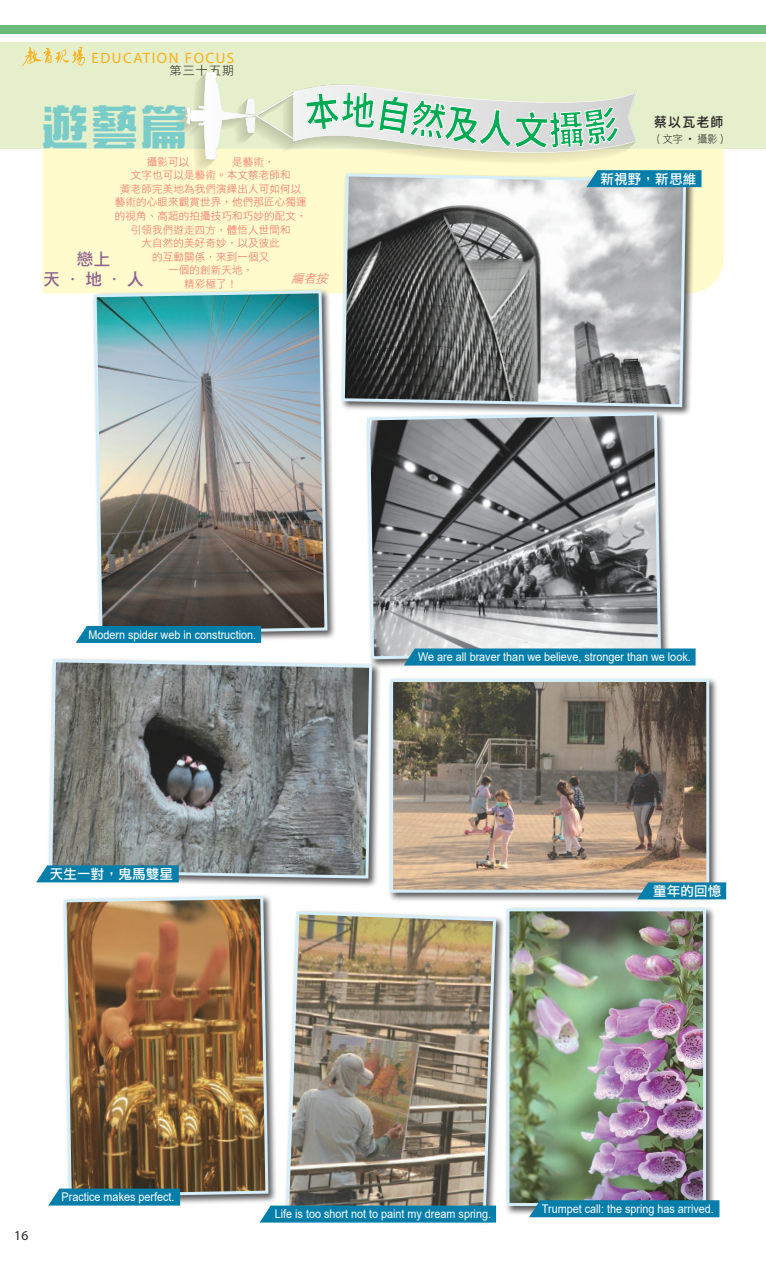
<style>
.page{position:relative;width:766px;height:1263px;background:#fff}
.page>*{position:absolute;margin:0;border:0;box-sizing:border-box;transform-origin:0 0}
.t1{font:900 45px "Sing Yi";color:#7accc8}
.t2{font:16.5px/19.8px "DF Li Hei Md WIN BF";color:#8f6391;text-align:center}
.t3{font:15px "Myriad Pro";letter-spacing:.1em;color:#faaf18}
.t4{font:13.5px "DF Li Hei Md HK BF";letter-spacing:.015em;color:#fff}
.t5{font:500 13.5px "Noto Sans Hant";letter-spacing:.1em;color:#231f20;scale:.95 1}
.t6{font:13.5px "Myriad Pro";color:#231f20}
.t7{font:12px "Arial";color:#fff;scale:.9 1}
.t8{font:12px "DF Li Hei W3 WINP BF";letter-spacing:.1em;color:#231f20}
.t9{font:italic 12px "DF Li Hei W3 WINP BF";color:#f26a63}
.t10{font:10.5px "DF Li Hei W3 WINP BF";letter-spacing:.015em;color:#f26a63}
.t11{font:10.5px "DF Li Hei W3 WINP BF";color:#231f20;scale:.95 1}
</style>
<div class="page">
<div style="left:0;top:43px;width:765px;height:106px;background:#e5efcb"></div>
<img style="left:22px;top:47px;width:63px;height:19px">
<div style="left:0;top:26px;width:765px;height:8px;background:#6bb977"></div>
<div style="left:43px;top:149px;width:680px;height:144px;background:#fffbcc"></div>
<svg style="left:186px;top:72px;width:213px;height:87px"></svg>
<div style="left:340px;top:172px;width:355px;height:244px;background:#231f20;opacity:.75"></div>
<svg style="left:340px;top:187px;width:347px;height:222px"></svg>
<div style="left:365px;top:410px;width:305px;height:259px;background:#231f20;opacity:.75"></div>
<svg style="left:365px;top:411px;width:297px;height:250px"></svg>
<div style="left:92px;top:288px;width:244px;height:356px;background:#231f20;opacity:.75"></div>
<img style="left:92px;top:289px;width:237px;height:347px">
<div style="left:504px;top:906px;width:211px;height:309px;background:#231f20;opacity:.75"></div>
<img style="left:510px;top:912px;width:191px;height:290px">
<div style="left:506px;top:908px;width:199px;height:298px;border:3px solid #d4effb"></div>
<div style="left:47px;top:657px;width:334px;height:231px;background:#231f20;opacity:.75"></div>
<svg style="left:48px;top:658px;width:325px;height:222px"></svg>
<div style="left:388px;top:677px;width:330px;height:225px;background:#231f20;opacity:.75"></div>
<img style="left:394px;top:683px;width:311px;height:206px">
<div style="left:390px;top:679px;width:319px;height:214px;border:3px solid #d4effb"></div>
<div style="left:62px;top:894px;width:216px;height:312px;background:#231f20;opacity:.75"></div>
<img style="left:62px;top:894px;width:208px;height:304px">
<div style="left:284px;top:909px;width:221px;height:316px;background:#231f20;opacity:.75"></div>
<img style="left:284px;top:910px;width:213px;height:307px">
<svg style="left:403px;top:648px;width:292px;height:17px"></svg>
<svg style="left:76px;top:626px;width:185px;height:17px"></svg>
<svg style="left:529px;top:1200px;width:190px;height:17px"></svg>
<svg style="left:36px;top:865px;width:143px;height:17px"></svg>
<svg style="left:637px;top:882px;width:89px;height:17px"></svg>
<svg style="left:48px;top:1188px;width:132px;height:17px"></svg>
<svg style="left:259px;top:1205px;width:237px;height:17px"></svg>
<svg style="left:304px;top:91px;width:397px;height:96px"></svg>
<p class="t3" style="left:91px;top:50px;width:144px">EDUCATION FOCUS</p>
<p class="t8" style="left:169px;top:64px;width:66px">第三十五期</p>
<h1 class="t1" style="left:43px;top:103px;width:145px">遊藝篇</h1>
<p class="t5" style="left:654px;top:115px;width:74px">蔡以瓦老師</p>
<p class="t11" style="left:656px;top:133px;width:71px">(文字˙攝影)</p>
<p class="t4" style="left:600px;top:172px;width:97px">新視野，新思維</p>
<p class="t10" style="left:147px;top:157px;width:44px">攝影可以</p>
<p class="t10" style="left:232px;top:157px;width:44px">是藝術，</p>
<p class="t10" style="left:131px;top:170px;width:161px">文字也可以是藝術。本文蔡老師和</p>
<p class="t10" style="left:120px;top:184px;width:183px">黃老師完美地為我們演繹出人可如何以</p>
<p class="t10" style="left:115px;top:197px;width:193px">藝術的心眼來觀賞世界，他們那匠心獨運</p>
<p class="t10" style="left:115px;top:211px;width:193px">的視角、高超的拍攝技巧和巧妙的配文，</p>
<p class="t10" style="left:131px;top:224px;width:161px">引領我們遊走四方，體悟人世間和</p>
<p class="t10" style="left:141px;top:238px;width:140px">大自然的美好奇妙，以及彼此</p>
<p class="t10" style="left:152px;top:251px;width:119px">的互動關係，來到一個又</p>
<p class="t10" style="left:168px;top:265px;width:87px">一個的創新天地，</p>
<p class="t10" style="left:184px;top:278px;width:55px">精彩極了！</p>
<p class="t9" style="left:291px;top:272px;width:41px">編者按</p>
<h2 class="t2" style="left:44px;top:249px;width:101px">戀上<br>天˙地˙人</h2>
<p class="t7" style="left:88px;top:626px;width:188px">Modern spider web in construction.</p>
<p class="t4" style="left:50px;top:867px;width:125px">天生一對，鬼馬雙星</p>
<p class="t7" style="left:418px;top:649px;width:304px">We are all braver than we believe, stronger than we look.</p>
<p class="t4" style="left:653px;top:884px;width:70px">童年的回憶</p>
<p class="t6" style="left:14px;top:1228px;width:16px">16</p>
<p class="t7" style="left:62px;top:1189px;width:127px">Practice makes perfect.</p>
<p class="t7" style="left:275px;top:1206px;width:242px">Life is too short not to paint my dream spring.</p>
<p class="t7" style="left:541px;top:1200px;width:192px">Trumpet call: the spring has arrived.</p>
</div>
